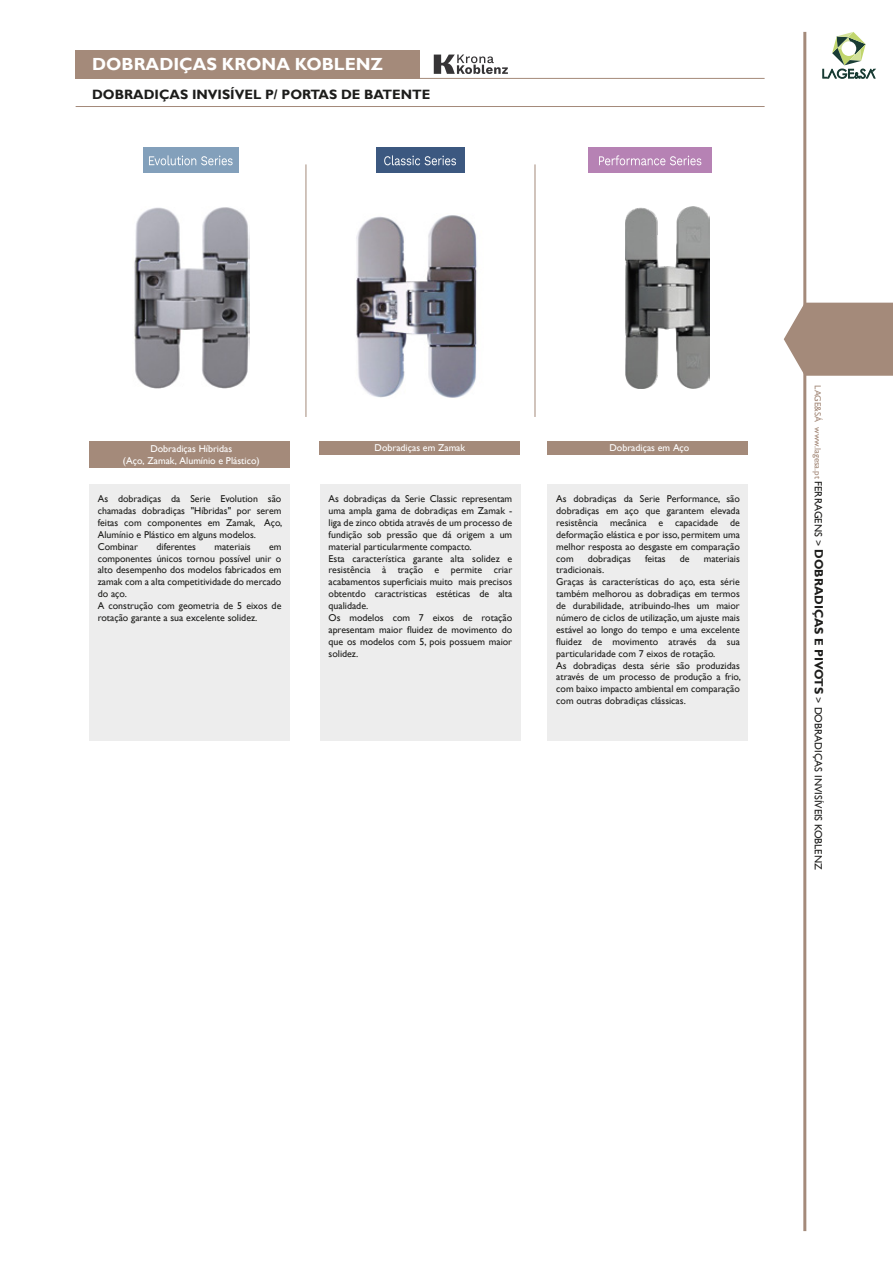
<style>
.page{position:relative;width:893px;height:1263px;background:#fff}
.page>*{position:absolute;margin:0;border:0;box-sizing:border-box;transform-origin:0 0}
.t1{font:700 17.55px "Gill Sans";color:#fff}
.t2{font:700 13.5px "Gill Sans";color:#1d1d1b}
.t3{font:10.5px "Gill Sans";color:#1d1d1b}
.t4{font:9.9px/11.9px "Gill Sans";color:#1d1d1b}
.t5{font:9.9px/11.9px "Gill Sans";color:#fff;text-align:center}
.s1{font-size:9px;color:#a48a7a}
.s2{font-weight:700;font-size:12px}
</style>
<div class="page">
<hr style="left:803px;top:32px;width:3px;height:1199px;background:#a48a7a">
<svg style="left:822px;top:32px;width:53px;height:47px"></svg>
<svg style="left:784px;top:303px;width:109px;height:73px;background:#ac9586"></svg>
<div style="left:76px;top:50px;width:344px;height:28px;background:#a48a7a"></div>
<hr style="left:420px;top:78px;width:345px;height:1px;background:#a48a7a">
<hr style="left:76px;top:106px;width:689px;height:1px;background:#a48a7a">
<div style="left:588px;top:148px;width:124px;height:25px;background:#b682b4"></div>
<svg style="left:599px;top:155px;width:102px;height:10px"></svg>
<div style="left:143px;top:148px;width:95px;height:25px;background:#83a0bb"></div>
<svg style="left:149px;top:155px;width:84px;height:10px"></svg>
<div style="left:376px;top:148px;width:89px;height:25px;background:#3c5880"></div>
<svg style="left:384px;top:155px;width:72px;height:10px"></svg>
<svg style="left:434px;top:55px;width:74px;height:19px"></svg>
<hr style="left:306px;top:164px;width:1px;height:253px;background:#a48a7a">
<hr style="left:535px;top:164px;width:1px;height:253px;background:#a48a7a">
<img style="left:625px;top:206px;width:84px;height:183px">
<img style="left:356px;top:215px;width:121px;height:183px">
<img style="left:134px;top:207px;width:116px;height:182px">
<div style="left:320px;top:484px;width:200px;height:257px;background:#ededed"></div>
<div style="left:320px;top:441px;width:200px;height:14px;background:#a48a7a"></div>
<div style="left:89px;top:484px;width:201px;height:257px;background:#ededed"></div>
<div style="left:89px;top:441px;width:201px;height:27px;background:#a48a7a"></div>
<div style="left:547px;top:484px;width:201px;height:257px;background:#ededed"></div>
<div style="left:547px;top:441px;width:201px;height:14px;background:#a48a7a"></div>
<h1 class="t1" style="left:92px;top:54px;width:292px">DOBRADIÇAS KRONA KOBLENZ</h1>
<h2 class="t2" style="left:92px;top:86px;width:340px">DOBRADIÇAS INVISÍVEL P/ PORTAS DE BATENTE</h2>
<p class="t5" style="left:123px;top:443px;width:138px">Dobradiças Híbridas<br>(Aço, Zamak, Alumínio e Plástico)</p>
<p class="t4" style="left:98px;top:493px;width:186px">As dobradiças da Serie Evolution são chamadas dobradiças "Híbridas" por serem feitas com componentes em Zamak, Aço, Alumínio e Plástico em alguns modelos.<br>Combinar</p>
<p class="t4" style="left:156px;top:541px;width:41px">diferentes</p>
<p class="t4" style="left:214px;top:541px;width:38px">materiais</p>
<p class="t4" style="left:98px;top:541px;width:185px;text-indent:171px">em componentes únicos tornou possível unir o alto desempenho dos modelos fabricados em zamak com a alta competitividade do mercado do aço.<br>A construção com geometria de 5 eixos de rotação garante a sua excelente solidez.</p>
<p class="t5" style="left:375px;top:442px;width:92px">Dobradiças em Zamak</p>
<p class="t4" style="left:329px;top:493px;width:185px">As dobradiças da Serie Classic representam uma ampla gama de dobradiças em Zamak - liga de zinco obtida através de um processo de fundição sob pressão que dá origem a um material particularmente compacto.<br>Esta característica garante alta solidez e resistência à tração e permite criar acabamentos superficiais muito mais precisos obtentdo caractristicas estéticas de alta qualidade.<br>Os modelos com 7 eixos de rotação apresentam maior fluidez de movimento do que os modelos com 5, pois possuem maior solidez.</p>
<p class="t5" style="left:609px;top:442px;width:81px">Dobradiças em Aço</p>
<p class="t4" style="left:556px;top:493px;width:185px;text-align:justify">As dobradiças da Serie Performance, são dobradiças em aço que garantem elevada resistência mecânica e capacidade de deformação elástica e por isso, permitem uma melhor resposta ao desgaste em comparação com</p>
<p class="t4" style="left:588px;top:552px;width:45px">dobradiças</p>
<p class="t4" style="left:645px;top:552px;width:22px">feitas</p>
<p class="t4" style="left:680px;top:552px;width:11px">de</p>
<p class="t4" style="left:704px;top:552px;width:38px">materiais</p>
<p class="t4" style="left:556px;top:564px;width:186px">tradicionais.<br>Graças às características do aço, esta série também melhorou as dobradiças em termos de durabilidade, atribuindo-lhes um maior número de ciclos de utilização, um ajuste mais estável ao longo do tempo e uma excelente fluidez de movimento através da sua particularidade com 7 eixos de rotação.<br>As dobradiças desta série são produzidas através de um processo de produção a frio, com baixo impacto ambiental em comparação com outras dobradiças clássicas.</p>
<p class="t3" style="left:824px;top:385px;width:486px;rotate:90deg"><span class="s1">LAGE&amp;SÁ www.lagesa.pt</span> FERRAGENS &gt; <span class="s2">DOBRADIÇAS E PIVOTS</span> &gt; DOBRADIÇAS INVISÍVEIS KOBLENZ</p>
</div>
